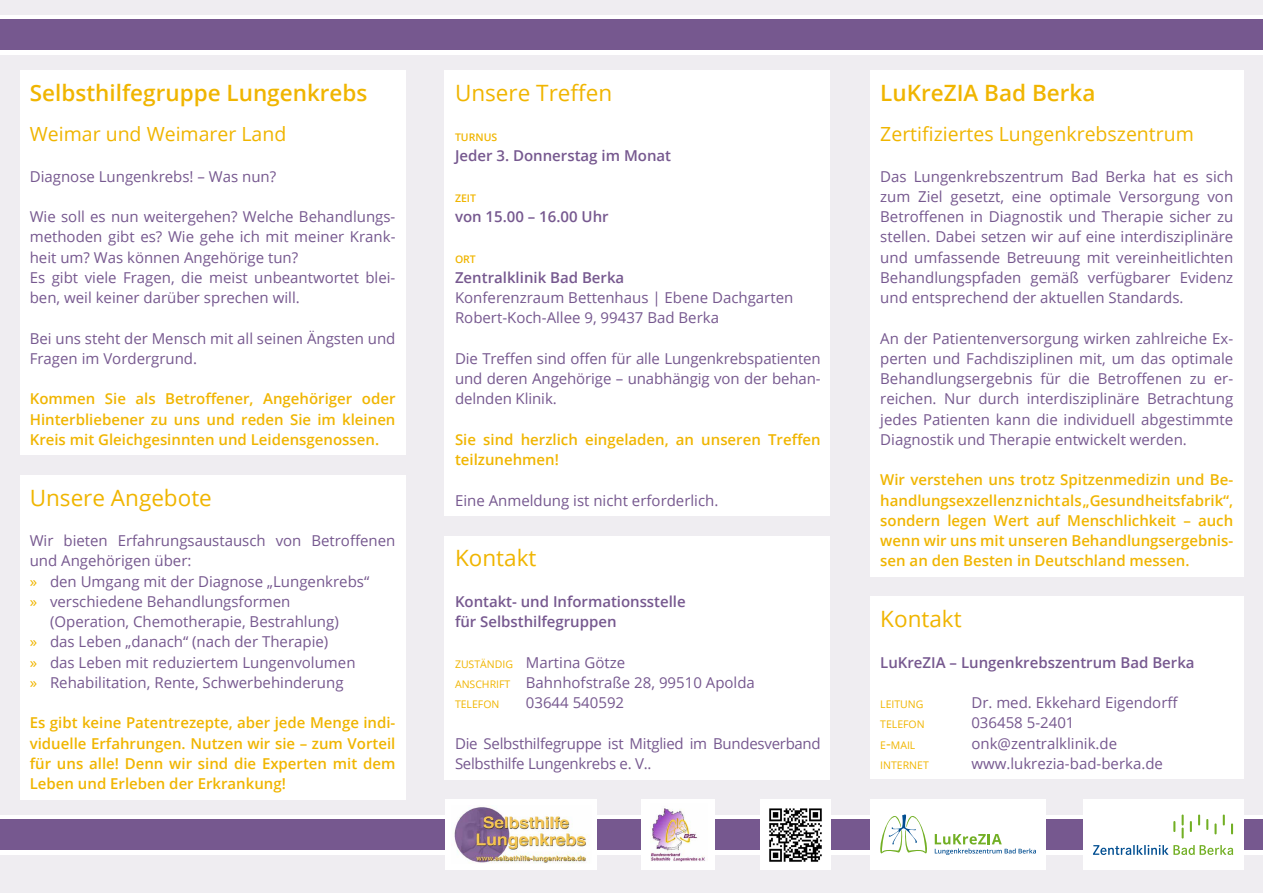
<style>
.page{position:relative;width:1263px;height:893px;background:#fff}
.page>*{position:absolute;margin:0;border:0;box-sizing:border-box;transform-origin:0 0}
.t1{font:600 22.5px "Open Sans";color:#f0b500}
.t2{font:22.5px "Open Sans";color:#f0b500}
.t3{font:19.5px "Open Sans";color:#f0b500}
.t4{font:15px/20.2px "Open Sans";color:#76588f}
.t5{font:600 15px/20.2px "Open Sans";color:#f0b500;text-align:justify}
.t6{font:600 15px/20.2px "Open Sans";color:#76588f}
.t7{font:15px/20.2px "Open Sans";letter-spacing:-.02em;color:#76588f}
.t8{font:10.5px "Open Sans";color:#f0b500}
.t9{font:600 10.5px "Open Sans";color:#f0b500}
.s1{color:#f0b500}
.s2{font-size:10.5px;color:#f0b500}
.s3{font-size:15px}
</style>
<div class="page">
<div style="left:0;top:55px;width:1263px;height:759px;background:#efedf1"></div>
<div style="left:0;top:0;width:1263px;height:15px;background:#efedf1"></div>
<div style="left:0;top:855px;width:1263px;height:38px;background:#efedf1"></div>
<div style="left:0;top:20px;width:1263px;height:30px;background:#76588f"></div>
<div style="left:0;top:820px;width:1263px;height:30px;background:#76588f"></div>
<div style="left:444px;top:70px;width:386px;height:446px;background:#fff"></div>
<div style="left:444px;top:536px;width:386px;height:243px;background:#fff"></div>
<div style="left:20px;top:70px;width:386px;height:385px;background:#fff"></div>
<div style="left:20px;top:475px;width:386px;height:324px;background:#fff"></div>
<div style="left:760px;top:799px;width:71px;height:71px;background:#fff"></div>
<img style="left:769px;top:808px;width:53px;height:54px">
<div style="left:641px;top:799px;width:74px;height:71px;background:#fff"></div>
<img style="left:650px;top:808px;width:55px;height:54px">
<div style="left:445px;top:799px;width:151px;height:71px;background:#fff"></div>
<img style="left:454px;top:806px;width:136px;height:57px">
<div style="left:1083px;top:799px;width:160px;height:71px;background:#fff"></div>
<div style="left:870px;top:799px;width:176px;height:71px;background:#fff"></div>
<svg style="left:1173px;top:821px;width:2px;height:11px"></svg>
<svg style="left:1181px;top:814px;width:3px;height:24px"></svg>
<svg style="left:1190px;top:821px;width:2px;height:11px"></svg>
<svg style="left:1198px;top:814px;width:2px;height:11px"></svg>
<svg style="left:1206px;top:819px;width:2px;height:11px"></svg>
<svg style="left:1214px;top:823px;width:2px;height:11px"></svg>
<svg style="left:1223px;top:814px;width:2px;height:11px"></svg>
<svg style="left:1231px;top:823px;width:2px;height:11px"></svg>
<svg style="left:1093px;top:845px;width:140px;height:10px"></svg>
<svg style="left:880px;top:814px;width:47px;height:40px"></svg>
<svg style="left:935px;top:834px;width:101px;height:21px"></svg>
<div style="left:870px;top:70px;width:373px;height:507px;background:#fff"></div>
<div style="left:870px;top:597px;width:373px;height:182px;background:#fff"></div>
<h1 class="t1" style="left:30px;top:77px;width:339px">Selbsthilfegruppe Lungenkrebs</h1>
<h2 class="t3" style="left:30px;top:121px;width:258px">Weimar und Weimarer Land</h2>
<p class="t4" style="left:30px;top:166px;width:248px">Diagnose Lungenkrebs! – Was nun?</p>
<p class="t4" style="left:30px;top:206px;width:367px">Wie soll es nun weitergehen? Welche Behandlungs&shy;methoden gibt es? Wie gehe ich mit meiner Krank&shy;heit um? Was können Angehörige tun?<br>Es gibt viele Fragen, die meist unbeantwortet blei&shy;ben, weil keiner darüber sprechen will.</p>
<p class="t4" style="left:30px;top:328px;width:367px">Bei uns steht der Mensch mit all seinen Ängsten und<br>Fragen im Vordergrund.</p>
<p class="t5" style="left:30px;top:389px;width:367px">Kommen Sie als Betroffener, Angehöriger oder Hinterbliebener zu uns und reden Sie im kleinen Kreis mit Gleichgesinnten und Leidensgenossen.</p>
<h1 class="t2" style="left:30px;top:482px;width:184px">Unsere Angebote</h1>
<p class="t4" style="left:30px;top:530px;width:367px">Wir bieten Erfahrungsaustausch von Betroffenen</p>
<p class="t4" style="left:30px;top:550px;width:163px">und Angehörigen über:</p>
<p class="t4" style="left:30px;top:571px;width:341px"><span class="s1">»</span> den Umgang mit der Diagnose „Lungenkrebs“</p>
<p class="t4" style="left:30px;top:591px;width:262px"><span class="s1">»</span> verschiedene Behandlungsformen</p>
<p class="t4" style="left:50px;top:611px;width:290px">(Operation, Chemotherapie, Bestrahlung)</p>
<p class="t4" style="left:30px;top:631px;width:300px"><span class="s1">»</span> das Leben „danach“ (nach der Therapie)</p>
<p class="t4" style="left:30px;top:652px;width:327px"><span class="s1">»</span> das Leben mit reduziertem Lungenvolumen</p>
<p class="t4" style="left:30px;top:672px;width:315px"><span class="s1">»</span> Rehabilitation, Rente, Schwerbehinderung</p>
<p class="t5" style="left:30px;top:713px;width:367px">Es gibt keine Patentrezepte, aber jede Menge indi&shy;viduelle Erfahrungen. Nutzen wir sie – zum Vorteil für uns alle! Denn wir sind die Experten mit dem Leben und Erleben der Erkrankung!</p>
<h1 class="t2" style="left:455px;top:77px;width:159px">Unsere Treffen</h1>
<p class="t9" style="left:455px;top:130px;width:44px">TURNUS</p>
<p class="t6" style="left:455px;top:146px;width:218px">Jeder 3. Donnerstag im Monat</p>
<p class="t9" style="left:455px;top:191px;width:23px">ZEIT</p>
<p class="t6" style="left:455px;top:206px;width:155px">von 15.00 – 16.00 Uhr</p>
<p class="t9" style="left:455px;top:252px;width:22px">ORT</p>
<p class="t6" style="left:455px;top:267px;width:171px">Zentralklinik Bad Berka</p>
<p class="t4" style="left:455px;top:287px;width:340px">Konferenzraum Bettenhaus | Ebene Dachgarten<br>Robert-Koch-Allee 9, 99437 Bad Berka</p>
<p class="t4" style="left:455px;top:348px;width:367px;text-align:justify">Die Treffen sind offen für alle Lungenkrebspatienten und deren Angehörige – unabhängig von der behan&shy;delnden Klinik.</p>
<p class="t5" style="left:455px;top:429px;width:367px">Sie sind herzlich eingeladen, an unseren Treffen teilzunehmen!</p>
<p class="t4" style="left:455px;top:490px;width:265px">Eine Anmeldung ist nicht erforderlich.</p>
<h1 class="t2" style="left:455px;top:543px;width:83px">Kontakt</h1>
<p class="t6" style="left:455px;top:591px;width:232px">Kontakt- und Informationsstelle für Selbsthilfegruppen</p>
<p class="t4" style="left:455px;top:652px;width:301px"><span class="s2">ZUSTÄNDIG</span> Martina Götze<br><span class="s2">ANSCHRIFT</span> Bahnhofstraße 28, 99510 Apolda</p>
<p class="t8" style="left:455px;top:697px;width:46px">TELEFON</p>
<p class="t4" style="left:526px;top:692px;width:100px">03644 540592</p>
<p class="t7" style="left:455px;top:733px;width:367px">Die Selbsthilfegruppe ist Mitglied im Bundesverband<br>Selbsthilfe Lungenkrebs e. V..</p>
<h1 class="t1" style="left:880px;top:77px;width:217px">LuKreZIA Bad Berka</h1>
<h2 class="t3" style="left:880px;top:121px;width:315px">Zertifiziertes Lungenkrebszentrum</h2>
<p class="t4" style="left:880px;top:166px;width:354px;text-align:justify">Das Lungenkrebszentrum Bad Berka hat es sich zum Ziel gesetzt, eine optimale Versorgung von Betroffenen in Diagnostik und Therapie sicher zu stellen. Dabei setzen wir auf eine interdisziplinäre und umfassende Betreuung mit vereinheitlichten Behandlungspfaden gemäß verfügbarer Evidenz und entsprechend der aktuellen Standards.</p>
<p class="t4" style="left:880px;top:328px;width:354px;text-align:justify">An der Patientenversorgung wirken zahlreiche Ex&shy;perten und Fachdisziplinen mit, um das optimale Behandlungsergebnis für die Betroffenen zu er&shy;reichen. Nur durch interdisziplinäre Betrachtung jedes Patienten kann die individuell abgestimmte Diagnostik und Therapie entwickelt werden.</p>
<p class="t5" style="left:880px;top:470px;width:354px">Wir verstehen uns trotz Spitzenmedizin und Be&shy;handlungsexzellenz nicht als „Gesundheitsfabrik“, sondern legen Wert auf Menschlichkeit – auch wenn wir uns mit unseren Behandlungsergebnis&shy;sen an den Besten in Deutschland messen.</p>
<h1 class="t2" style="left:880px;top:604px;width:83px">Kontakt</h1>
<p class="t6" style="left:880px;top:652px;width:316px">LuKreZIA – Lungenkrebszentrum Bad Berka</p>
<p class="t8" style="left:880px;top:697px;width:45px">LEITUNG</p>
<p class="t4" style="left:971px;top:692px;width:208px">Dr. med. Ekkehard Eigendorff</p>
<p class="t8" style="left:880px;top:717px;width:46px">TELEFON</p>
<p class="t4" style="left:971px;top:712px;width:105px">036458 5-2401</p>
<p class="t8" style="left:880px;top:738px;width:37px">E<span class="s3">-</span>MAIL</p>
<p class="t4" style="left:971px;top:733px;width:147px">onk@zentralklinik.de</p>
<p class="t8" style="left:880px;top:758px;width:50px">INTERNET</p>
<p class="t4" style="left:971px;top:753px;width:193px">www.lukrezia-bad-berka.de</p>
</div>
